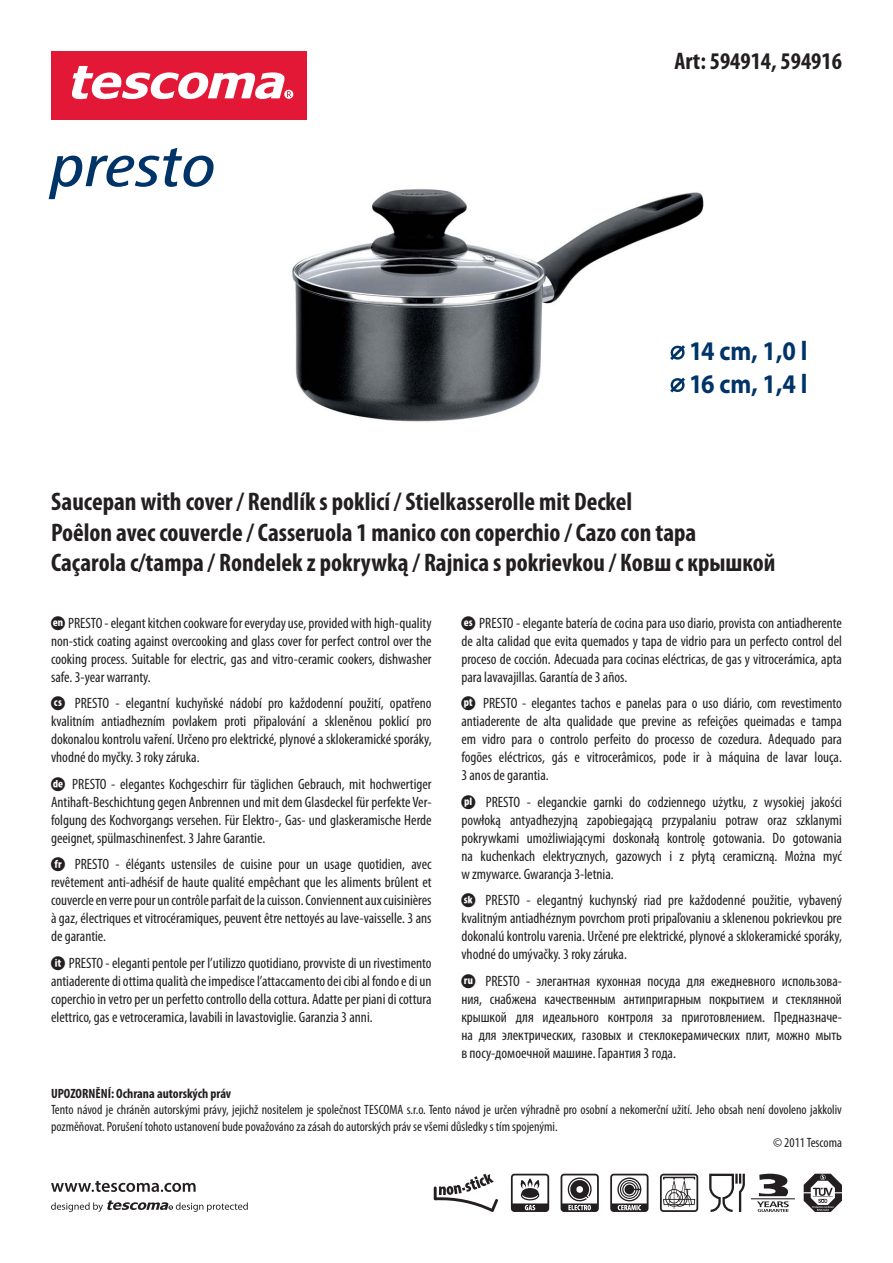
<style>
.page{position:relative;width:893px;height:1263px;background:#fff}
.page>*{position:absolute;margin:0;border:0;box-sizing:border-box;transform-origin:0 0}
.t1{font:italic 500 60px "Frutiger Next LTCE";color:#003468}
.t2{font:700 27px/32.4px "Myriad Pro";letter-spacing:-.03em;color:#003468;scale:.9 1}
.t3{font:700 condensed 25.5px/30.6px "Myriad Pro";color:#231f20}
.t4{font:700 condensed 24px "Myriad Pro";color:#231f20}
.t5{font:condensed 15px/18px "Myriad Pro";color:#231f20;text-align:justify}
.t6{font:condensed 13.5px "Myriad Pro";color:#231f20}
.t7{font:700 condensed 13.5px "Myriad Pro";color:#231f20}
.s1{font-family:"tescoma lang family";font-stretch:normal}
</style>
<div class="page">
<div style="left:51px;top:51px;width:255px;height:69px;background:#e31836"></div>
<svg style="left:72px;top:66px;width:221px;height:34px"></svg>
<img style="left:292px;top:189px;width:412px;height:233px">
<svg style="left:670px;top:345px;width:15px;height:15px"></svg>
<svg style="left:670px;top:377px;width:15px;height:16px"></svg>
<svg style="left:51px;top:1200px;width:197px;height:12px"></svg>
<svg style="left:51px;top:1181px;width:145px;height:11px"></svg>
<svg style="left:751px;top:1174px;width:44px;height:38px"></svg>
<svg style="left:511px;top:1174px;width:38px;height:38px"></svg>
<svg style="left:610px;top:1174px;width:38px;height:38px"></svg>
<svg style="left:561px;top:1174px;width:38px;height:38px"></svg>
<svg style="left:660px;top:1174px;width:38px;height:38px"></svg>
<svg style="left:709px;top:1174px;width:36px;height:38px"></svg>
<svg style="left:804px;top:1174px;width:38px;height:38px"></svg>
<svg style="left:434px;top:1174px;width:64px;height:38px"></svg>
<h1 class="t1" style="left:51px;top:143px;width:167px">presto</h1>
<h3 class="t4" style="left:674px;top:52px;width:169px">Art: 594914, 594916</h3>
<h2 class="t2" style="left:689px;top:337px;width:133px">14 cm, 1,0 l<br>16 cm, 1,4 l</h2>
<h3 class="t3" style="left:51px;top:489px;width:726px">Saucepan with cover / Rendlík s poklicí / Stielkasserolle mit Deckel<br>Poêlon avec couvercle / Casseruola 1 manico con coperchio / Cazo con tapa<br>Caçarola c/tampa / Rondelek z pokrywką / Rajnica s pokrievkou / Ковш с крышкой</h3>
<p class="t5" style="left:51px;top:615px;width:382px"><span class="s1">a</span> PRESTO - elegant kitchen cookware for everyday use, provided with high-quality non-stick coating against overcooking and glass cover for perfect control over the cooking process. Suitable for electric, gas and vitro-ceramic cookers, dishwasher safe. 3-year warranty.</p>
<p class="t5" style="left:51px;top:696px;width:382px"><span class="s1">s</span> PRESTO - elegantní kuchyňské nádobí pro každodenní použití, opatřeno kvalitním antiadhezním povlakem proti připalování a skleněnou poklicí pro dokonalou kontrolu vaření. Určeno pro elektrické, plynové a sklokeramické sporáky, vhodné do myčky. 3 roky záruka.</p>
<p class="t5" style="left:51px;top:776px;width:382px"><span class="s1">d</span> PRESTO - elegantes Kochgeschirr für täglichen Gebrauch, mit hochwertiger Antihaft-Beschichtung gegen Anbrennen und mit dem Glasdeckel für perfekte Ver&shy;folgung des Kochvorgangs versehen. Für Elektro-, Gas- und glaskeramische Herde geeignet, spülmaschinenfest. 3 Jahre Garantie.</p>
<p class="t5" style="left:51px;top:857px;width:382px"><span class="s1">f</span> PRESTO - élégants ustensiles de cuisine pour un usage quotidien, avec revêtement anti-adhésif de haute qualité empêchant que les aliments brûlent et couvercle en verre pour un contrôle parfait de la cuisson. Conviennent aux cuisinières à gaz, électriques et vitrocéramiques, peuvent être nettoyés au lave-vaisselle. 3 ans de garantie.</p>
<p class="t5" style="left:51px;top:955px;width:382px"><span class="s1">g</span> PRESTO - eleganti pentole per l’utilizzo quotidiano, provviste di un rivestimento antiaderente di ottima qualità che impedisce l’attaccamento dei cibi al fondo e di un coperchio in vetro per un perfetto controllo della cottura. Adatte per piani di cottura elettrico, gas e vetroceramica, lavabili in lavastoviglie. Garanzia 3 anni.</p>
<p class="t5" style="left:461px;top:615px;width:382px"><span class="s1">h</span> PRESTO - elegante batería de cocina para uso diario, provista con antiadherente de alta calidad que evita quemados y tapa de vidrio para un perfecto control del proceso de cocción. Adecuada para cocinas eléctricas, de gas y vitrocerámica, apta para lavavajillas. Garantía de 3 años.</p>
<p class="t5" style="left:461px;top:695px;width:382px"><span class="s1">j</span> PRESTO - elegantes tachos e panelas para o uso diário, com revestimento antiaderente de alta qualidade que previne as refeições queimadas e tampa em vidro para o controlo perfeito do processo de cozedura. Adequado para fogões eléctricos, gás e vitrocerâmicos, pode ir à máquina de lavar louça.<br>3 anos de garantia.</p>
<p class="t5" style="left:461px;top:794px;width:382px"><span class="s1">k</span> PRESTO - eleganckie garnki do codziennego użytku, z wysokiej jakości powłoką antyadhezyjną zapobiegającą przypalaniu potraw oraz szklanymi pokrywkami umożliwiającymi doskonałą kontrolę gotowania. Do gotowania na kuchenkach elektrycznych, gazowych i z płytą ceramiczną. Można myć w zmywarce. Gwarancja 3-letnia.</p>
<p class="t5" style="left:461px;top:892px;width:382px"><span class="s1">l</span> PRESTO - elegantný kuchynský riad pre každodenné použitie, vybavený kvalitným antiadhéznym povrchom proti pripaľovaniu a sklenenou pokrievkou pre dokonalú kontrolu varenia. Určené pre elektrické, plynové a sklokeramické sporáky, vhodné do umývačky. 3 roky záruka.</p>
<p class="t5" style="left:461px;top:973px;width:382px"><span class="s1">p</span> PRESTO - элегантная кухонная посуда для ежедневного использова&shy;ния, снабжена качественным антипригарным покрытием и стеклянной крышкой для идеального контроля за приготовлением. Предназначе&shy;на для электрических, газовых и стеклокерамических плит, можно мыть в посу-домоечной машине. Гарантия 3 года.</p>
<p class="t7" style="left:51px;top:1088px;width:182px">UPOZORNĚNÍ: Ochrana autorských práv</p>
<p class="t6" style="left:51px;top:1105px;width:792px">Tento návod je chráněn autorskými právy, jejichž nositelem je společnost TESCOMA s.r.o. Tento návod je určen výhradně pro osobní a nekomerční užití. Jeho obsah není dovoleno jakkoliv</p>
<p class="t6" style="left:51px;top:1121px;width:508px">pozměňovat. Porušení tohoto ustanovení bude považováno za zásah do autorských práv se všemi důsledky s tím spojenými.</p>
<p class="t6" style="left:773px;top:1137px;width:70px">© 2011 Tescoma</p>
</div>
